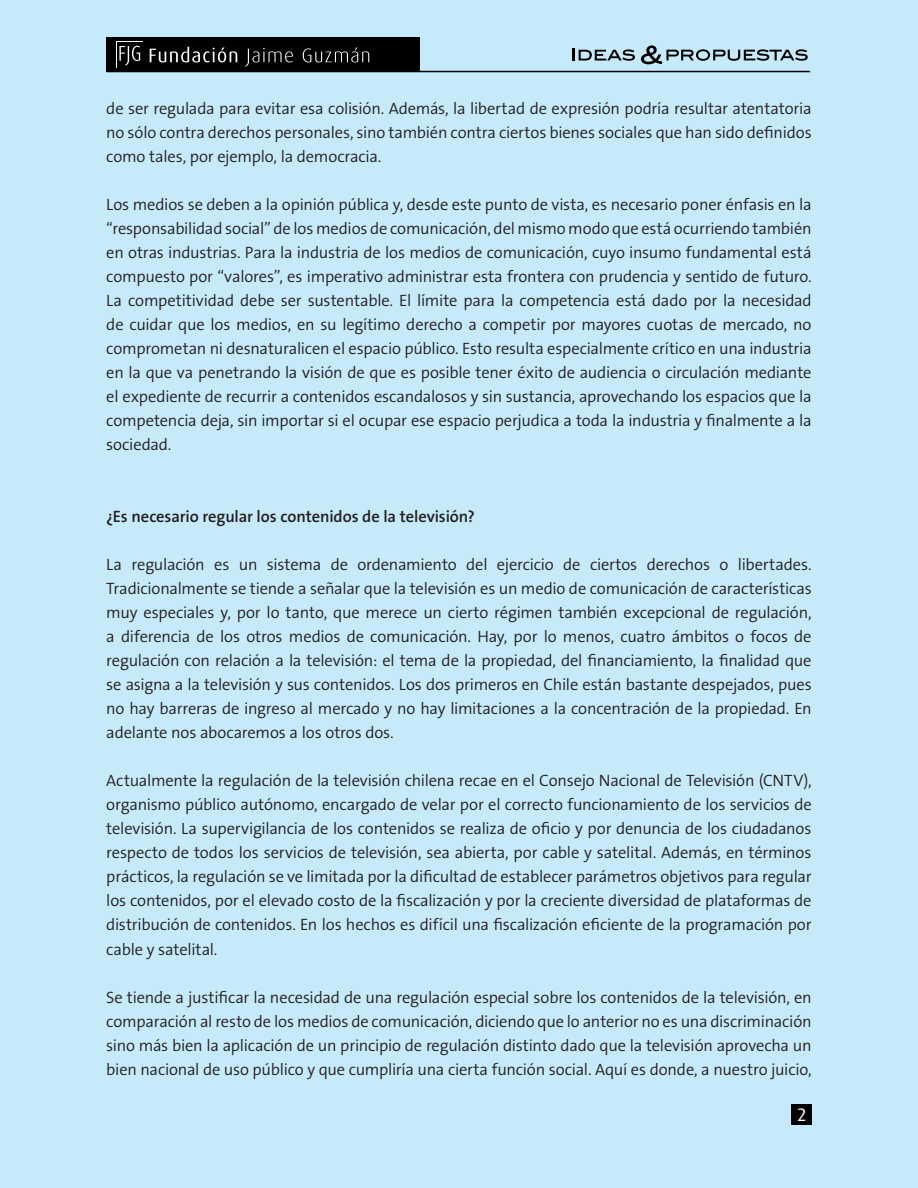
<style>
.page{position:relative;width:918px;height:1188px;background:#fff}
.page>*{position:absolute;margin:0;border:0;box-sizing:border-box;transform-origin:0 0}
.t1{font:18px "Dax";color:#fff}
.t2{font:300 16.5px/24px "The Sans B4";letter-spacing:-.01em;color:#231f20;text-align:justify}
.t3{font:600 16.5px "The Sans B6";letter-spacing:-.005em;color:#231f20}
</style>
<div class="page">
<div style="left:1px;top:0;width:917px;height:1188px;background:#c6eafa"></div>
<div style="left:792px;top:1104px;width:20px;height:20px;background:#000"></div>
<svg style="left:573px;top:48px;width:62px;height:13px"></svg>
<svg style="left:641px;top:45px;width:167px;height:19px"></svg>
<hr style="left:106px;top:71px;width:704px;height:1px;background:#000">
<div style="left:106px;top:37px;width:313px;height:35px;background:#000"></div>
<svg style="left:116px;top:41px;width:27px;height:27px"></svg>
<div style="left:117px;top:42px;width:26px;height:25px;background:#000"></div>
<svg style="left:119px;top:46px;width:21px;height:20px"></svg>
<svg style="left:150px;top:47px;width:219px;height:20px"></svg>
<p class="t2" style="left:106px;top:97px;width:707px">de ser regulada para evitar esa colisión. Además, la libertad de expresión podría resultar atentatoria no sólo contra derechos personales, sino también contra ciertos bienes sociales que han sido definidos como tales, por ejemplo, la democracia.</p>
<p class="t2" style="left:106px;top:193px;width:707px">Los medios se deben a la opinión pública y, desde este punto de vista, es necesario poner énfasis en la “responsabilidad social” de los medios de comunicación, del mismo modo que está ocurriendo también en otras industrias. Para la industria de los medios de comunicación, cuyo insumo fundamental está compuesto por “valores”, es imperativo administrar esta frontera con prudencia y sentido de futuro.<br>La competitividad debe ser sustentable. El límite para la competencia está dado por la necesidad de cuidar que los medios, en su legítimo derecho a competir por mayores cuotas de mercado, no comprometan ni desnaturalicen el espacio público. Esto resulta especialmente crítico en una industria en la que va penetrando la visión de que es posible tener éxito de audiencia o circulación mediante el expediente de recurrir a contenidos escandalosos y sin sustancia, aprovechando los espacios que la competencia deja, sin importar si el ocupar ese espacio perjudica a toda la industria y finalmente a la sociedad.</p>
<p class="t3" style="left:106px;top:508px;width:370px">¿Es necesario regular los contenidos de la televisión?</p>
<p class="t2" style="left:106px;top:553px;width:707px">La regulación es un sistema de ordenamiento del ejercicio de ciertos derechos o libertades.<br>Tradicionalmente se tiende a señalar que la televisión es un medio de comunicación de características muy especiales y, por lo tanto, que merece un cierto régimen también excepcional de regulación, a diferencia de los otros medios de comunicación. Hay, por lo menos, cuatro ámbitos o focos de regulación con relación a la televisión: el tema de la propiedad, del financiamiento, la finalidad que se asigna a la televisión y sus contenidos. Los dos primeros en Chile están bastante despejados, pues no hay barreras de ingreso al mercado y no hay limitaciones a la concentración de la propiedad. En adelante nos abocaremos a los otros dos.</p>
<p class="t2" style="left:106px;top:770px;width:707px">Actualmente la regulación de la televisión chilena recae en el Consejo Nacional de Televisión (CNTV), organismo público autónomo, encargado de velar por el correcto funcionamiento de los servicios de televisión. La supervigilancia de los contenidos se realiza de oficio y por denuncia de los ciudadanos respecto de todos los servicios de televisión, sea abierta, por cable y satelital. Además, en términos prácticos, la regulación se ve limitada por la dificultad de establecer parámetros objetivos para regular los contenidos, por el elevado costo de la fiscalización y por la creciente diversidad de plataformas de distribución de contenidos. En los hechos es difícil una fiscalización eficiente de la programación por cable y satelital.</p>
<p class="t2" style="left:106px;top:986px;width:707px">Se tiende a justificar la necesidad de una regulación especial sobre los contenidos de la televisión, en comparación al resto de los medios de comunicación, diciendo que lo anterior no es una discriminación sino más bien la aplicación de un principio de regulación distinto dado que la televisión aprovecha un bien nacional de uso público y que cumpliría una cierta función social. Aquí es donde, a nuestro juicio,</p>
<p class="t1" style="left:797px;top:1104px;width:11px">2</p>
</div>
